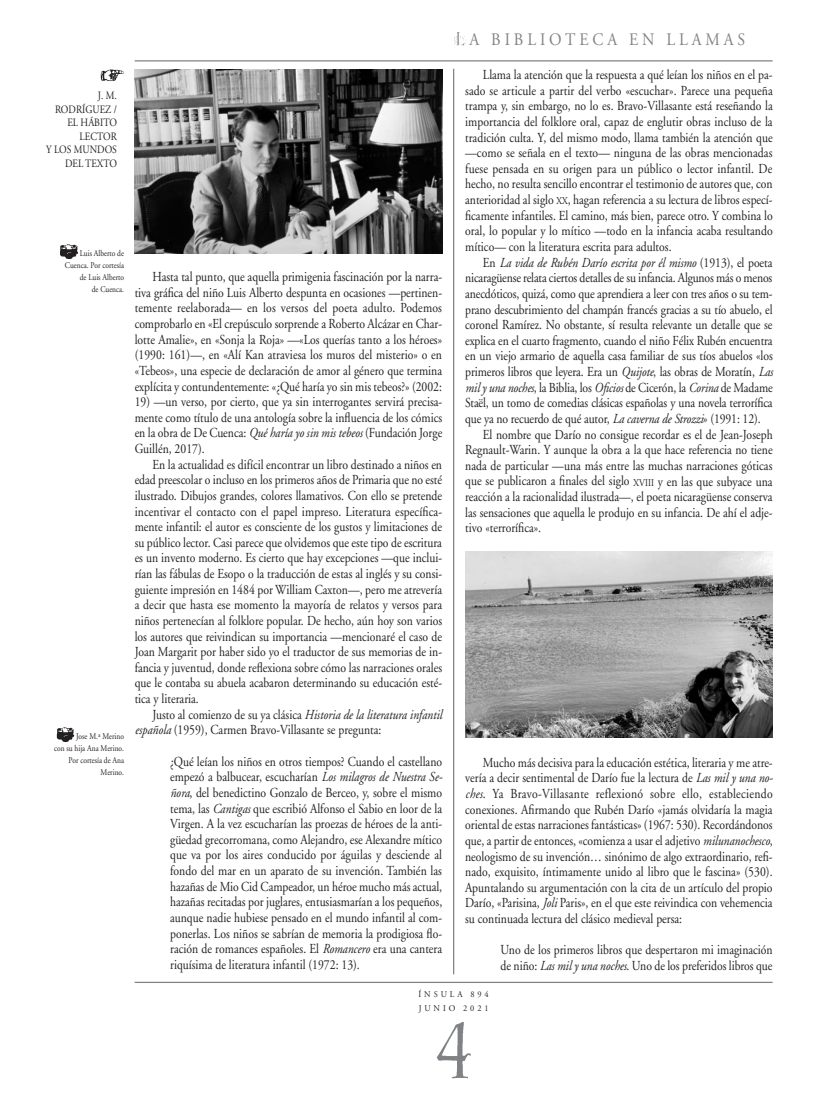
<style>
.page{position:relative;width:840px;height:1120px;background:#fff}
.page>*{position:absolute;margin:0;border:0;box-sizing:border-box;transform-origin:0 0}
.t1{font:17.5px "Adobe Garamond";color:#808285;scale:.9 1}
.t2{font:13.75px/15.6px "Adobe Garamond";color:#231f20;text-align:justify;scale:.85 1}
.t3{font:italic 13.75px "Adobe Garamond";letter-spacing:-.005em;color:#231f20;scale:.85 1}
.t4{font:11.25px/13.5px "Adobe Garamond";color:#231f20;text-align:right;scale:.85 1}
.t5{font:8.75px/12.2px "Adobe Garamond";color:#231f20;text-align:right;scale:.85 1}
.t6{font:8.75px/13.8px "Adobe Garamond";letter-spacing:.35em;color:#231f20;scale:.95 1}
.s1{font-style:italic}
.s2{font-size:10.25px}
.s3{font-style:normal}
</style>
<div class="page">
<img style="left:454px;top:32px;width:12px;height:14px">
<hr style="left:453px;top:69px;width:1px;height:905px;background:#808285">
<hr style="left:135px;top:60px;width:637px;height:1px;background:#808285">
<hr style="left:135px;top:981px;width:637px;height:2px;background:#808285">
<img style="left:100px;top:69px;width:25px;height:12px">
<img style="left:436px;top:1022px;width:35px;height:57px">
<img style="left:465px;top:551px;width:307px;height:186px">
<img style="left:135px;top:69px;width:307px;height:184px">
<img style="left:60px;top:244px;width:18px;height:15px">
<img style="left:56px;top:727px;width:18px;height:15px">
<p class="t4" style="left:46px;top:89px;width:85px">J. M.<br>RODRÍGUEZ /<br>EL HÁBITO<br>LECTOR<br>Y LOS MUNDOS<br>DEL TEXTO</p>
<p class="t5" style="left:65px;top:247px;width:71px">Luis Alberto de<br>Cuenca. Por cortesía de Luis Alberto<br>de Cuenca.</p>
<p class="t5" style="left:54px;top:730px;width:84px">Jose M.ª Merino<br>con su hija Ana Merino.<br>Por cortesía de Ana<br>Merino.</p>
<p class="t2" style="left:135px;top:269px;width:363px;text-indent:18px">Hasta tal punto, que aquella primigenia fascinación por la narra&shy;tiva gráfica del niño Luis Alberto despunta en ocasiones —pertinen&shy;temente reelaborada— en los versos del poeta adulto. Podemos comprobarlo en «El crepúsculo sorprende a Roberto Alcázar en Char&shy;lotte Amalie», en «Sonja la Roja» —«Los querías tanto a los héroes» (1990: 161)—, en «Alí Kan atraviesa los muros del misterio» o en «Tebeos», una especie de declaración de amor al género que termina explícita y contundentemente: «¿Qué haría yo sin mis tebeos?» (2002:</p>
<p class="t2" style="left:135px;top:394px;width:363px">19) —un verso, por cierto, que ya sin interrogantes servirá precisa&shy;mente como título de una antología sobre la influencia de los cómics en la obra de De Cuenca: <span class="s1">Qué haría yo sin mis tebeos</span> (Fundación Jorge Guillén, 2017).</p>
<p class="t2" style="left:135px;top:457px;width:363px;text-indent:18px">En la actualidad es difícil encontrar un libro destinado a niños en edad preescolar o incluso en los primeros años de Primaria que no esté ilustrado. Dibujos grandes, colores llamativos. Con ello se pretende incentivar el contacto con el papel impreso. Literatura específica&shy;mente infantil: el autor es consciente de los gustos y limitaciones de su público lector. Casi parece que olvidemos que este tipo de escritura es un invento moderno. Es cierto que hay excepciones —que inclui&shy;rían las fábulas de Esopo o la traducción de estas al inglés y su consi&shy;guiente impresión en 1484 por William Caxton—, pero me atrevería a decir que hasta ese momento la mayoría de relatos y versos para niños pertenecían al folklore popular. De hecho, aún hoy son varios los autores que reivindican su importancia —mencionaré el caso de Joan Margarit por haber sido yo el traductor de sus memorias de in&shy;fancia y juventud, donde reflexiona sobre cómo las narraciones orales que le contaba su abuela acabaron determinando su educación esté&shy;tica y literaria.</p>
<p class="t2" style="left:135px;top:707px;width:363px;text-indent:18px">Justo al comienzo de su ya clásica <span class="s1">Historia de la literatura infantil española</span> (1959), Carmen Bravo-Villasante se pregunta:</p>
<p class="t2" style="left:170px;top:754px;width:322px">¿Qué leían los niños en otros tiempos? Cuando el castellano empezó a balbucear, escucharían <span class="s1">Los milagros de Nuestra Se&shy;ñora</span>, del benedictino Gonzalo de Berceo, y, sobre el mismo tema, las <span class="s1">Cantigas</span> que escribió Alfonso el Sabio en loor de la Virgen. A la vez escucharían las proezas de héroes de la anti&shy;güedad grecorromana, como Alejandro, ese Alexandre mítico que va por los aires conducido por águilas y desciende al fondo del mar en un aparato de su invención. También las hazañas de Mio Cid Campeador, un héroe mucho más actual, hazañas recitadas por juglares, entusiasmarían a los pequeños, aunque nadie hubiese pensado en el mundo infantil al com&shy;ponerlas. Los niños se sabrían de memoria la prodigiosa flo&shy;ración de romances españoles. El <span class="s1">Romancero</span> era una cantera riquísima de literatura infantil (1972: 13).</p>
<p class="t1" style="left:469px;top:30px;width:308px">A B I B L I O T E C A E N L L A M A S</p>
<p class="t2" style="left:465px;top:67px;width:363px;text-indent:18px">Llama la atención que la respuesta a qué leían los niños en el pa&shy;sado se articule a partir del verbo «escuchar». Parece una pequeña trampa y, sin embargo, no lo es. Bravo-Villasante está reseñando la importancia del folklore oral, capaz de englutir obras incluso de la tradición culta. Y, del mismo modo, llama también la atención que —como se señala en el texto— ninguna de las obras mencionadas fuese pensada en su origen para un público o lector infantil. De hecho, no resulta sencillo encontrar el testimonio de autores que, con anterioridad al siglo <span class="s2">XX</span>, hagan referencia a su lectura de libros especí&shy;ficamente infantiles. El camino, más bien, parece otro. Y combina lo oral, lo popular y lo mítico —todo en la infancia acaba resultando mítico— con la literatura escrita para adultos.</p>
<p class="t3" style="left:483px;top:255px;width:342px"><span class="s3">En</span> La vida de Rubén Darío escrita por él mismo <span class="s3">(1913), el poeta</span></p>
<p class="t2" style="left:465px;top:270px;width:363px">nicaragüense relata ciertos detalles de su infancia. Algunos más o menos</p>
<p class="t2" style="left:465px;top:286px;width:363px">anecdóticos, quizá, como que aprendiera a leer con tres años o su tem-</p>
<p class="t2" style="left:465px;top:302px;width:363px">prano descubrimiento del champán francés gracias a su tío abuelo, el</p>
<p class="t2" style="left:465px;top:317px;width:363px">coronel Ramírez. No obstante, sí resulta relevante un detalle que se</p>
<p class="t2" style="left:465px;top:333px;width:363px">explica en el cuarto fragmento, cuando el niño Félix Rubén encuentra</p>
<p class="t2" style="left:465px;top:349px;width:363px">en un viejo armario de aquella casa familiar de sus tíos abuelos «los</p>
<p class="t2" style="left:465px;top:364px;width:363px">primeros libros que leyera. Era un <span class="s1">Quijote</span>, las obras de Moratín, <span class="s1">Las</span></p>
<p class="t2" style="left:465px;top:380px;width:363px"><span class="s1">mil y una noches</span>, la Biblia, los <span class="s1">Oficios</span> de Cicerón, la <span class="s1">Corina</span> de Madame</p>
<p class="t2" style="left:465px;top:395px;width:363px">Staël, un tomo de comedias clásicas españolas y una novela terrorífica</p>
<p class="t2" style="left:465px;top:411px;width:349px">que ya no recuerdo de qué autor, <span class="s1">La caverna de Strozzi</span>» (1991: 12).</p>
<p class="t2" style="left:483px;top:427px;width:342px">El nombre que Darío no consigue recordar es el de Jean-Joseph</p>
<p class="t2" style="left:465px;top:442px;width:363px">Regnault-Warin. Y aunque la obra a la que hace referencia no tiene</p>
<p class="t2" style="left:465px;top:458px;width:363px">nada de particular —una más entre las muchas narraciones góticas</p>
<p class="t2" style="left:465px;top:474px;width:363px">que se publicaron a finales del siglo <span class="s2">XVIII</span> y en las que subyace una</p>
<p class="t2" style="left:465px;top:489px;width:363px">reacción a la racionalidad ilustrada—, el poeta nicaragüense conserva</p>
<p class="t2" style="left:465px;top:505px;width:363px">las sensaciones que aquella le produjo en su infancia. De ahí el adje-</p>
<p class="t2" style="left:465px;top:520px;width:91px">tivo «terrorífica».</p>
<p class="t2" style="left:465px;top:755px;width:364px;text-indent:18px">Mucho más decisiva para la educación estética, literaria y me atre&shy;vería a decir sentimental de Darío fue la lectura de <span class="s1">Las mil y una no&shy;ches</span>. Ya Bravo-Villasante reflexionó sobre ello, estableciendo conexiones. Afirmando que Rubén Darío «jamás olvidaría la magia oriental de estas narraciones fantásticas» (1967: 530). Recordándonos que, a partir de entonces, «comienza a usar el adjetivo <span class="s1">milunanochesco</span>, neologismo de su invención… sinónimo de algo extraordinario, refi&shy;nado, exquisito, íntimamente unido al libro que le fascina» (530).<br>Apuntalando su argumentación con la cita de un artículo del propio Darío, «Parisina, <span class="s1">Joli</span> Paris», en el que este reivindica con vehemencia su continuada lectura del clásico medieval persa:</p>
<p class="t2" style="left:500px;top:942px;width:321px">Uno de los primeros libros que despertaron mi imaginación de niño: <span class="s1">Las mil y una noches</span>. Uno de los preferidos libros que</p>
<p class="t6" style="left:418px;top:987px;width:75px">ÍNSULA 894<br>JUNIO 2021</p>
</div>
